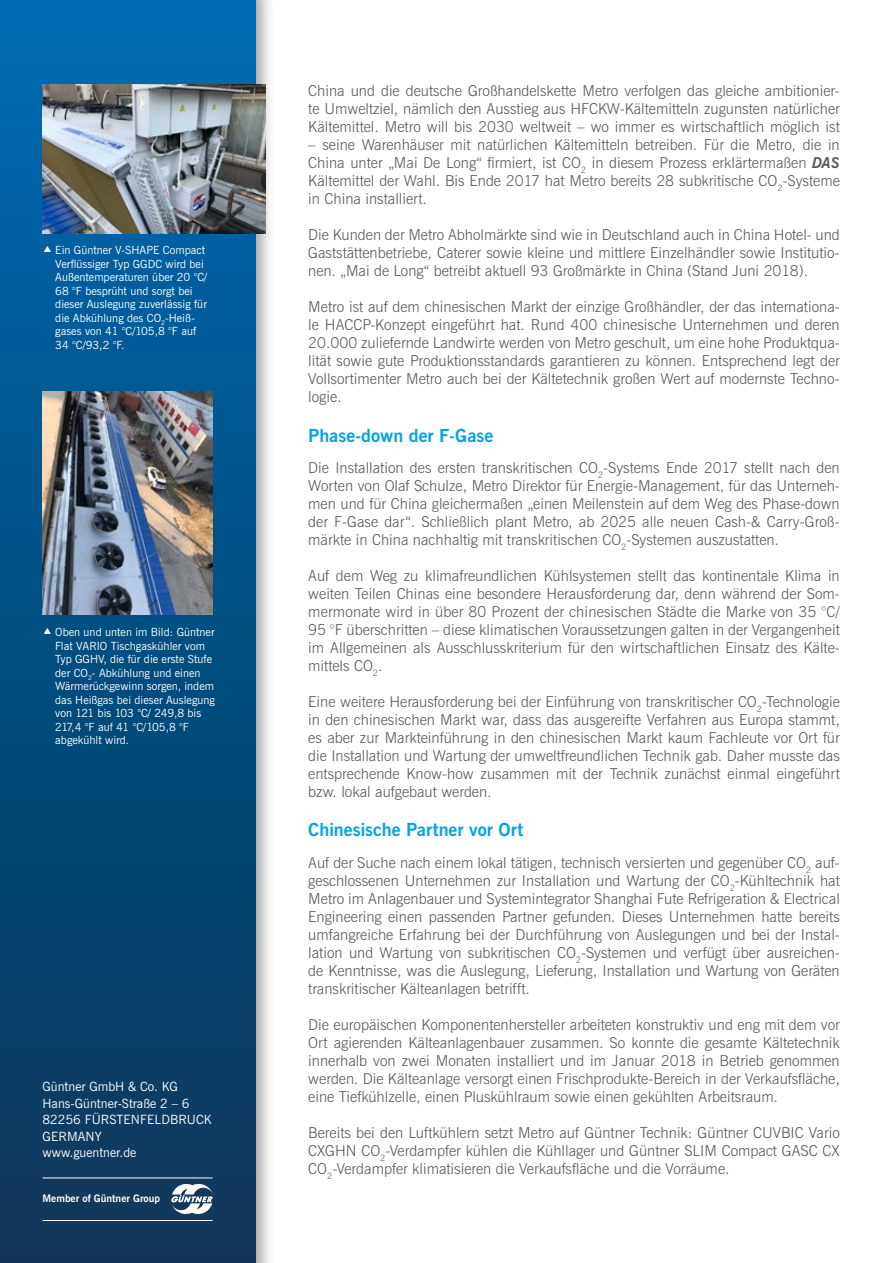
<style>
.page{position:relative;width:893px;height:1263px;background:#fff}
.page>*{position:absolute;margin:0;border:0;box-sizing:border-box;transform-origin:0 0}
.t1{font:700 18px "News Gothic";color:#00a4e3}
.t2{font:300 15px/18px "News Gothic L";color:#575756;text-align:justify}
.t3{font:12.75px/16.5px "News Gothic";color:#fff}
.t4{font:11.25px/13.5px "News Gothic";color:#fff}
.t5{font:700 10.35px "News Gothic";color:#fff}
.s1{font-family:"News Gothic";font-weight:700;font-style:italic}
</style>
<div class="page">
<div style="left:0;top:0;width:276px;height:1263px;background:#000;opacity:.38"></div>
<div style="left:0;top:0;width:255px;height:1263px;background:linear-gradient(to bottom,#006bb2,#0b3556)"></div>
<svg style="left:171px;top:1184px;width:42px;height:30px"></svg>
<hr style="left:43px;top:1220px;width:170px;height:1px;background:#fff">
<hr style="left:43px;top:1177px;width:170px;height:1px;background:#fff">
<img style="left:43px;top:84px;width:223px;height:149px">
<img style="left:43px;top:391px;width:170px;height:224px">
<svg style="left:44px;top:246px;width:7px;height:6px"></svg>
<svg style="left:44px;top:628px;width:7px;height:6px"></svg>
<p class="t4" style="left:55px;top:244px;width:154px">Ein Güntner V-SHAPE Compact<br>Verflüssiger Typ GGDC wird bei<br>Außentemperaturen über 20 °C/<br>68 °F besprüht und sorgt bei dieser Auslegung zuverlässig für die Abkühlung des CO<sub>2</sub>-Heiß&shy;gases von 41 °C/105,8 °F auf<br>34 °C/93,2 °F.</p>
<p class="t4" style="left:55px;top:625px;width:161px">Oben und unten im Bild: Güntner<br>Flat VARIO Tischgaskühler vom<br>Typ GGHV, die für die erste Stufe der CO<sub>2</sub>- Abkühlung und einen<br>Wärmerückgewinn sorgen, indem das Heißgas bei dieser Auslegung von 121 bis 103 °C/ 249,8 bis<br>217,4 °F auf 41 °C/105,8 °F abgekühlt wird.</p>
<p class="t3" style="left:43px;top:1079px;width:171px">Güntner GmbH &amp; Co. KG<br>Hans-Güntner-Straße 2 – 6<br>82256 FÜRSTENFELDBRUCK<br>GERMANY<br>www.guentner.de</p>
<p class="t5" style="left:43px;top:1192px;width:119px">Member of Güntner Group</p>
<p class="t2" style="left:308px;top:82px;width:533px">China und die deutsche Großhandelskette Metro verfolgen das gleiche ambitionier&shy;te Umweltziel, nämlich den Ausstieg aus HFCKW-Kältemitteln zugunsten natürlicher Kältemittel. Metro will bis 2030 weltweit – wo immer es wirtschaftlich möglich ist</p>
<p class="t2" style="left:308px;top:136px;width:533px">– seine Warenhäuser mit natürlichen Kältemitteln betreiben. Für die Metro, die in China unter „Mai De Long“ firmiert, ist CO<sub>2</sub> in diesem Prozess erklärtermaßen <span class="s1">DAS </span>Kältemittel der Wahl. Bis Ende 2017 hat Metro bereits 28 subkritische CO<sub>2</sub>-Systeme in China installiert.</p>
<p class="t2" style="left:308px;top:226px;width:533px">Die Kunden der Metro Abholmärkte sind wie in Deutschland auch in China Hotel- und Gaststättenbetriebe, Caterer sowie kleine und mittlere Einzelhändler sowie Institutio&shy;nen. „Mai de Long“ betreibt aktuell 93 Großmärkte in China (Stand Juni 2018).</p>
<p class="t2" style="left:308px;top:298px;width:533px">Metro ist auf dem chinesischen Markt der einzige Großhändler, der das internationa&shy;le HACCP-Konzept eingeführt hat. Rund 400 chinesische Unternehmen und deren 20.000 zuliefernde Landwirte werden von Metro geschult, um eine hohe Produktqua&shy;lität sowie gute Produktionsstandards garantieren zu können. Entsprechend legt der Vollsortimenter Metro auch bei der Kältetechnik großen Wert auf modernste Techno&shy;logie.</p>
<p class="t1" style="left:308px;top:423px;width:187px">Phase-down der F-Gase</p>
<p class="t2" style="left:308px;top:459px;width:533px">Die Installation des ersten transkritischen CO<sub>2</sub>-Systems Ende 2017 stellt nach den Worten von Olaf Schulze, Metro Direktor für Energie-Management, für das Unterneh&shy;men und für China gleichermaßen „einen Meilenstein auf dem Weg des Phase-down der F-Gase dar“. Schließlich plant Metro, ab 2025 alle neuen Cash-&amp; Carry-Groß&shy;märkte in China nachhaltig mit transkritischen CO<sub>2</sub>-Systemen auszustatten.</p>
<p class="t2" style="left:308px;top:567px;width:533px">Auf dem Weg zu klimafreundlichen Kühlsystemen stellt das kontinentale Klima in weiten Teilen Chinas eine besondere Herausforderung dar, denn während der Som&shy;mermonate wird in über 80 Prozent der chinesischen Städte die Marke von 35 °C/ 95 °F überschritten – diese klimatischen Voraussetzungen galten in der Vergangenheit im Allgemeinen als Ausschlusskriterium für den wirtschaftlichen Einsatz des Kälte&shy;mittels CO<sub>2</sub>.</p>
<p class="t2" style="left:308px;top:693px;width:533px">Eine weitere Herausforderung bei der Einführung von transkritischer CO<sub>2</sub>-Technologie in den chinesischen Markt war, dass das ausgereifte Verfahren aus Europa stammt, es aber zur Markteinführung in den chinesischen Markt kaum Fachleute vor Ort für die Installation und Wartung der umweltfreundlichen Technik gab. Daher musste das entsprechende Know-how zusammen mit der Technik zunächst einmal eingeführt bzw. lokal aufgebaut werden.</p>
<p class="t1" style="left:308px;top:818px;width:216px">Chinesische Partner vor Ort</p>
<p class="t2" style="left:308px;top:853px;width:533px">Auf der Suche nach einem lokal tätigen, technisch versierten und gegenüber CO<sub>2</sub> auf&shy;geschlossenen Unternehmen zur Installation und Wartung der CO<sub>2</sub>-Kühltechnik hat Metro im Anlagenbauer und Systemintegrator Shanghai Fute Refrigeration &amp; Electrical Engineering einen passenden Partner gefunden. Dieses Unternehmen hatte bereits umfangreiche Erfahrung bei der Durchführung von Auslegungen und bei der Instal&shy;lation und Wartung von subkritischen CO<sub>2</sub>-Systemen und verfügt über ausreichen&shy;de Kenntnisse, was die Auslegung, Lieferung, Installation und Wartung von Geräten transkritischer Kälteanlagen betrifft.</p>
<p class="t2" style="left:308px;top:1015px;width:533px">Die europäischen Komponentenhersteller arbeiteten konstruktiv und eng mit dem vor Ort agierenden Kälteanlagenbauer zusammen. So konnte die gesamte Kältetechnik innerhalb von zwei Monaten installiert und im Januar 2018 in Betrieb genommen werden. Die Kälteanlage versorgt einen Frischprodukte-Bereich in der Verkaufsfläche, eine Tiefkühlzelle, einen Pluskühlraum sowie einen gekühlten Arbeitsraum.</p>
<p class="t2" style="left:308px;top:1123px;width:533px">Bereits bei den Luftkühlern setzt Metro auf Güntner Technik: Güntner CUVBIC Vario CXGHN CO<sub>2</sub>-Verdampfer kühlen die Kühllager und Güntner SLIM Compact GASC CX CO<sub>2</sub>-Verdampfer klimatisieren die Verkaufsfläche und die Vorräume.</p>
</div>
